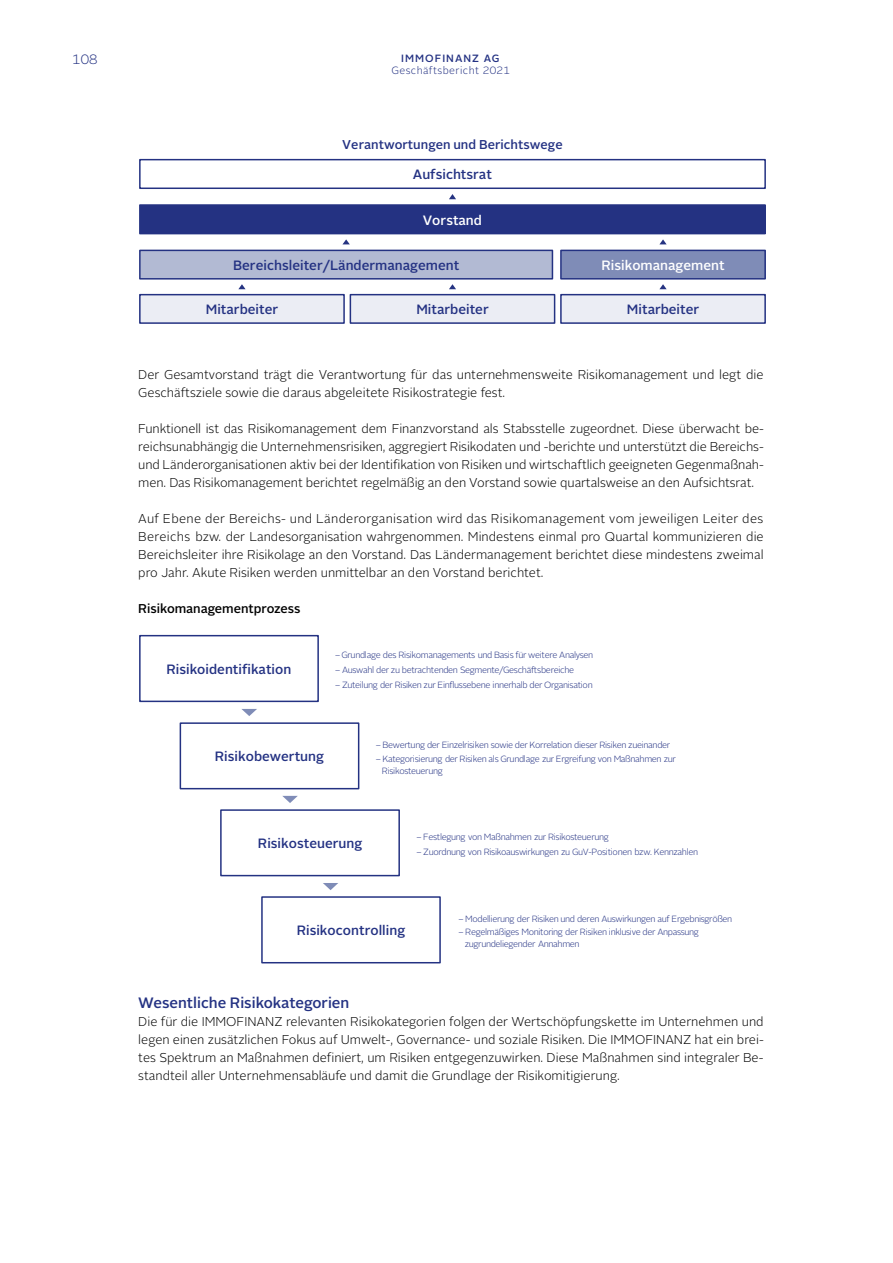
<style>
.page{position:relative;width:893px;height:1263px;background:#fff}
.page>*{position:absolute;margin:0;border:0;box-sizing:border-box;transform-origin:0 0}
.t1{font:500 15px "Alright Sans";color:#243283}
.t2{font:500 13.5px "Alright Sans";color:#243283}
.t3{font:500 13.5px "Alright Sans";color:#fff}
.t4{font:300 13.5px "Alright Sans";color:#243283}
.t5{font:300 12.75px/18px "Alright Sans";color:#000;text-align:justify}
.t6{font:500 12.75px "Alright Sans";letter-spacing:.005em;color:#243283}
.t7{font:500 12.75px "Alright Sans";color:#000}
.t8{font:300 10.5px "Alright Sans";letter-spacing:.04em;color:#243283}
.t9{font:500 10.5px "Alright Sans";letter-spacing:.095em;color:#243283}
.t10{font:300 9px/12px "Alright Sans";letter-spacing:-.04em;color:#243283}
</style>
<div class="page">
<div style="left:139px;top:159px;width:626px;height:30px;border:2px solid #243282"></div>
<div style="left:561px;top:295px;width:204px;height:28px;background:#ebedf4"></div>
<div style="left:560px;top:294px;width:205px;height:30px;border:2px solid #243282"></div>
<div style="left:140px;top:205px;width:625px;height:29px;background:#243282"></div>
<div style="left:139px;top:204px;width:626px;height:30px;border:2px solid #243282"></div>
<div style="left:140px;top:250px;width:412px;height:29px;background:#b2bad3"></div>
<div style="left:139px;top:250px;width:414px;height:30px;border:2px solid #243282"></div>
<div style="left:561px;top:250px;width:204px;height:29px;background:#7f8cb7"></div>
<div style="left:560px;top:250px;width:205px;height:30px;border:2px solid #243282"></div>
<svg style="left:449px;top:194px;width:7px;height:5px"></svg>
<svg style="left:343px;top:239px;width:7px;height:5px"></svg>
<svg style="left:660px;top:239px;width:6px;height:5px"></svg>
<div style="left:140px;top:295px;width:204px;height:28px;background:#ebedf4"></div>
<div style="left:139px;top:294px;width:206px;height:30px;border:2px solid #243282"></div>
<div style="left:350px;top:295px;width:204px;height:28px;background:#ebedf4"></div>
<div style="left:349px;top:294px;width:206px;height:30px;border:2px solid #243282"></div>
<svg style="left:659px;top:284px;width:7px;height:5px"></svg>
<svg style="left:449px;top:284px;width:7px;height:5px"></svg>
<svg style="left:238px;top:284px;width:7px;height:5px"></svg>
<div style="left:139px;top:635px;width:180px;height:67px;border:2px solid #243282"></div>
<div style="left:180px;top:722px;width:179px;height:67px;border:2px solid #243282"></div>
<div style="left:220px;top:809px;width:180px;height:67px;border:2px solid #243282"></div>
<div style="left:261px;top:896px;width:180px;height:67px;border:2px solid #243282"></div>
<svg style="left:241px;top:709px;width:16px;height:7px"></svg>
<svg style="left:282px;top:796px;width:16px;height:7px"></svg>
<svg style="left:323px;top:883px;width:15px;height:7px"></svg>
<p class="t4" style="left:72px;top:54px;width:27px">108</p>
<p class="t9" style="left:401px;top:54px;width:100px">IMMOFINANZ AG</p>
<p class="t8" style="left:391px;top:66px;width:120px">Geschäftsbericht 2021</p>
<p class="t6" style="left:342px;top:139px;width:222px">Verantwortungen und Berichtswege</p>
<p class="t2" style="left:413px;top:169px;width:81px">Aufsichtsrat</p>
<p class="t3" style="left:423px;top:215px;width:61px">Vorstand</p>
<p class="t2" style="left:233px;top:260px;width:228px">Bereichsleiter/Ländermanagement</p>
<p class="t3" style="left:601px;top:260px;width:125px">Risikomanagement</p>
<p class="t2" style="left:206px;top:304px;width:74px">Mitarbeiter</p>
<p class="t2" style="left:416px;top:304px;width:74px">Mitarbeiter</p>
<p class="t2" style="left:627px;top:304px;width:74px">Mitarbeiter</p>
<p class="t5" style="left:138px;top:366px;width:626px">Der Gesamtvorstand trägt die Verantwortung für das unternehmensweite Risikomanagement und legt die<br>Geschäftsziele sowie die daraus abgeleitete Risikostrategie fest.</p>
<p class="t5" style="left:138px;top:420px;width:627px">Funktionell ist das Risikomanagement dem Finanzvorstand als Stabsstelle zugeordnet. Diese überwacht be&shy;reichsunabhängig die Unternehmensrisiken, aggregiert Risikodaten und -berichte und unterstützt die Bereichs&shy;und Länderorganisationen aktiv bei der Identifikation von Risiken und wirtschaftlich geeigneten Gegenmaßnah&shy;men. Das Risikomanagement berichtet regelmäßig an den Vorstand sowie quartalsweise an den Aufsichtsrat.</p>
<p class="t5" style="left:138px;top:510px;width:627px">Auf Ebene der Bereichs- und Länderorganisation wird das Risikomanagement vom jeweiligen Leiter des Bereichs bzw. der Landesorganisation wahrgenommen. Mindestens einmal pro Quartal kommunizieren die Bereichsleiter ihre Risikolage an den Vorstand. Das Ländermanagement berichtet diese mindestens zweimal pro Jahr. Akute Risiken werden unmittelbar an den Vorstand berichtet.</p>
<p class="t7" style="left:138px;top:603px;width:164px">Risikomanagementprozess</p>
<p class="t2" style="left:166px;top:664px;width:126px">Risikoidentifikation</p>
<p class="t10" style="left:335px;top:650px;width:260px">– Grundlage des Risikomanagements und Basis für weitere Analysen</p>
<p class="t10" style="left:335px;top:665px;width:241px">– Auswahl der zu betrachtenden Segmente/Geschäftsbereiche</p>
<p class="t10" style="left:335px;top:680px;width:259px">– Zuteilung der Risiken zur Einflussebene innerhalb der Organisation</p>
<p class="t2" style="left:215px;top:751px;width:111px">Risikobewertung</p>
<p class="t10" style="left:375px;top:740px;width:296px">– Bewertung der Einzelrisiken sowie der Korrelation dieser Risiken zueinander</p>
<p class="t10" style="left:382px;top:753px;width:295px;text-indent:-6px">– Kategorisierung der Risiken als Grundlage zur Ergreifung von Maßnahmen zur<br>Risikosteuerung</p>
<p class="t2" style="left:258px;top:838px;width:106px">Risikosteuerung</p>
<p class="t10" style="left:416px;top:832px;width:194px">– Festlegung von Maßnahmen zur Risikosteuerung</p>
<p class="t10" style="left:416px;top:847px;width:283px">– Zuordnung von Risikoauswirkungen zu GuV-Positionen bzw. Kennzahlen</p>
<p class="t2" style="left:297px;top:925px;width:110px">Risikocontrolling</p>
<p class="t10" style="left:458px;top:913px;width:275px">– Modellierung der Risiken und deren Auswirkungen auf Ergebnisgrößen</p>
<p class="t10" style="left:464px;top:927px;width:236px;text-indent:-6px">– Regelmäßiges Monitoring der Risiken inklusive der Anpassung zugrundeliegender Annahmen</p>
<p class="t1" style="left:138px;top:996px;width:212px">Wesentliche Risikokategorien</p>
<p class="t5" style="left:138px;top:1013px;width:627px">Die für die IMMOFINANZ relevanten Risikokategorien folgen der Wertschöpfungskette im Unternehmen und legen einen zusätzlichen Fokus auf Umwelt-, Governance- und soziale Risiken. Die IMMOFINANZ hat ein brei&shy;tes Spektrum an Maßnahmen definiert, um Risiken entgegenzuwirken. Diese Maßnahmen sind integraler Be&shy;standteil aller Unternehmensabläufe und damit die Grundlage der Risikomitigierung.</p>
</div>
